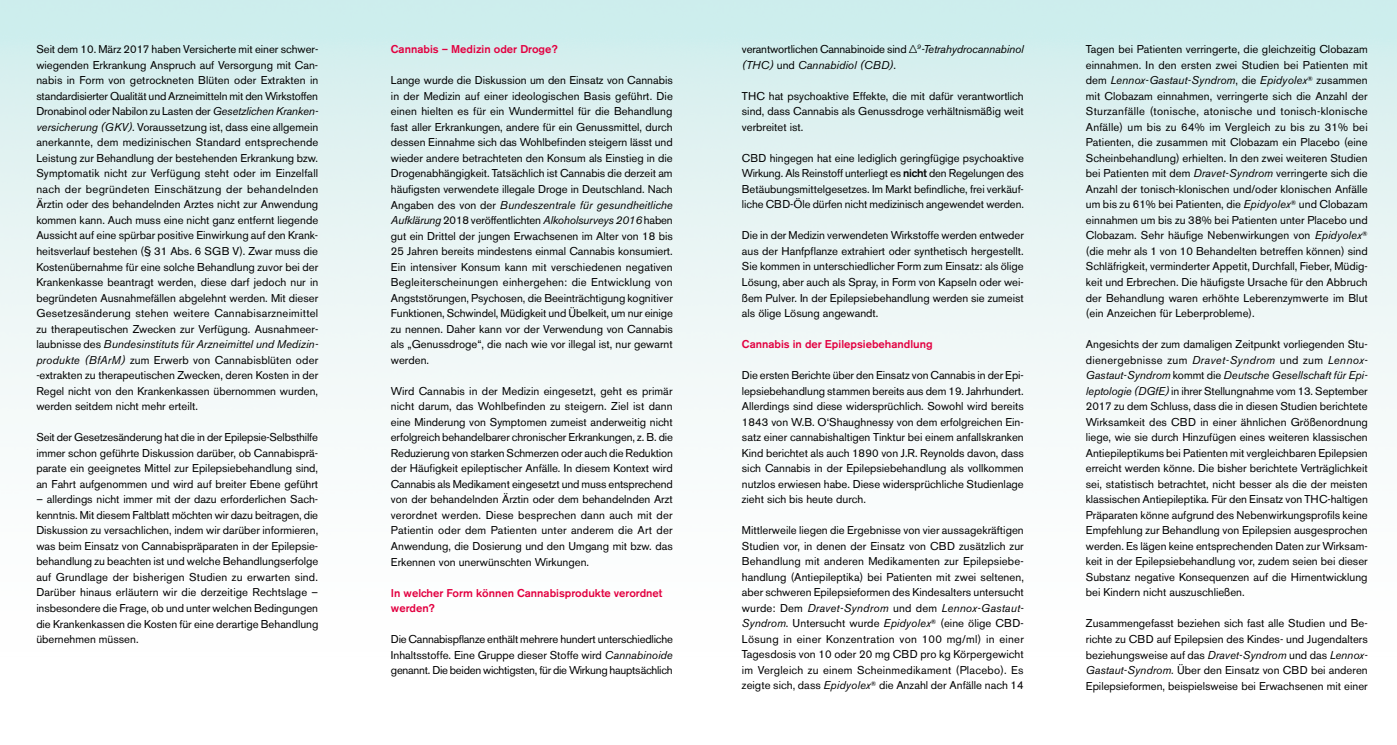
<style>
.page{position:relative;width:1397px;height:745px;background:#fff}
.page>*{position:absolute;margin:0;border:0;box-sizing:border-box;transform-origin:0 0}
.t1{font:11.25px/15.5px "Akzidenz Grotesk BE";color:#000;text-align:justify}
.t2{font:500 11.25px/15.5px "Akzidenz Grotesk BE";color:#e20040}
.t3{font:italic 11.25px/15.2px "Akzidenz Grotesk BE";color:#000}
.s1{font-style:italic}
.s2{font-style:normal}
.s3{font-family:"Grot 12";font-weight:300;font-style:normal}
.s4{font-weight:500}
</style>
<div class="page">
<p class="t1" style="left:36px;top:41px;width:283px">Seit dem 10. März 2017 haben Versicherte mit einer schwer&shy;wiegenden Erkrankung Anspruch auf Versorgung mit Can&shy;nabis in Form von getrockneten Blüten oder Extrakten in standardisierter Qualität und Arzneimitteln mit den Wirkstoffen Dronabinol oder Nabilon zu Lasten der <span class="s1">Gesetzlichen Kranken&shy;versicherung (GKV)</span>. Voraussetzung ist, dass eine allgemein anerkannte, dem medizinischen Standard entsprechende Leistung zur Behandlung der bestehenden Erkrankung bzw.<br>Symptomatik nicht zur Verfügung steht oder im Einzelfall nach der begründeten Einschätzung der behandelnden Ärztin oder des behandelnden Arztes nicht zur Anwendung kommen kann. Auch muss eine nicht ganz entfernt liegende Aussicht auf eine spürbar positive Einwirkung auf den Krank&shy;heitsverlauf bestehen (§ 31 Abs. 6 SGB V). Zwar muss die Kostenübernahme für eine solche Behandlung zuvor bei der Krankenkasse beantragt werden, diese darf jedoch nur in begründeten Ausnahmefällen abgelehnt werden. Mit dieser Gesetzesänderung stehen weitere Cannabisarzneimittel zu therapeutischen Zwecken zur Verfügung. Ausnahmeer&shy;laubnisse des <span class="s1">Bundesinstituts für Arzneimittel und Medizin&shy;produkte (BfArM)</span> zum Erwerb von Cannabisblüten oder -extrakten zu therapeutischen Zwecken, deren Kosten in der Regel nicht von den Krankenkassen übernommen wurden, werden seitdem nicht mehr erteilt.</p>
<p class="t1" style="left:36px;top:429px;width:283px">Seit der Gesetzesänderung hat die in der Epilepsie-Selbsthilfe immer schon geführte Diskussion darüber, ob Cannabisprä&shy;parate ein geeignetes Mittel zur Epilepsiebehandlung sind, an Fahrt aufgenommen und wird auf breiter Ebene geführt</p>
<p class="t1" style="left:36px;top:491px;width:283px">– allerdings nicht immer mit der dazu erforderlichen Sach&shy;kenntnis. Mit diesem Faltblatt möchten wir dazu beitragen, die Diskussion zu versachlichen, indem wir darüber informieren, was beim Einsatz von Cannabispräparaten in der Epilepsie&shy;behandlung zu beachten ist und welche Behandlungserfolge auf Grundlage der bisherigen Studien zu erwarten sind.<br>Darüber hinaus erläutern wir die derzeitige Rechtslage – insbesondere die Frage, ob und unter welchen Bedingungen die Krankenkassen die Kosten für eine derartige Behandlung übernehmen müssen.</p>
<p class="t2" style="left:391px;top:41px;width:168px">Cannabis – Medizin oder Droge?</p>
<p class="t1" style="left:391px;top:73px;width:283px">Lange wurde die Diskussion um den Einsatz von Cannabis in der Medizin auf einer ideologischen Basis geführt. Die einen hielten es für ein Wundermittel für die Behandlung fast aller Erkrankungen, andere für ein Genussmittel, durch dessen Einnahme sich das Wohlbefinden steigern lässt und wieder andere betrachteten den Konsum als Einstieg in die Drogenabhängigkeit. Tatsächlich ist Cannabis die derzeit am häufigsten verwendete illegale Droge in Deutschland. Nach Angaben des von der <span class="s1">Bundeszentrale für gesundheitliche Aufklärung</span> 2018 veröffentlichten <span class="s1">Alkoholsurveys 2016</span> haben gut ein Drittel der jungen Erwachsenen im Alter von 18 bis 25 Jahren bereits mindestens einmal Cannabis konsumiert.<br>Ein intensiver Konsum kann mit verschiedenen negativen Begleiterscheinungen einhergehen: die Entwicklung von Angststörungen, Psychosen, die Beeinträchtigung kognitiver Funktionen, Schwindel, Müdigkeit und Übelkeit, um nur einige zu nennen. Daher kann vor der Verwendung von Cannabis als „Genussdroge“, die nach wie vor illegal ist, nur gewarnt werden.</p>
<p class="t1" style="left:391px;top:383px;width:283px">Wird Cannabis in der Medizin eingesetzt, geht es primär nicht darum, das Wohlbefinden zu steigern. Ziel ist dann eine Minderung von Symptomen zumeist anderweitig nicht erfolgreich behandelbarer chronischer Erkrankungen, z. B. die Reduzierung von starken Schmerzen oder auch die Reduktion der Häufigkeit epileptischer Anfälle. In diesem Kontext wird Cannabis als Medikament eingesetzt und muss entsprechend von der behandelnden Ärztin oder dem behandelnden Arzt verordnet werden. Diese besprechen dann auch mit der Patientin oder dem Patienten unter anderem die Art der Anwendung, die Dosierung und den Umgang mit bzw. das Erkennen von unerwünschten Wirkungen.</p>
<p class="t2" style="left:391px;top:584px;width:273px">In welcher Form können Cannabisprodukte verordnet werden?</p>
<p class="t1" style="left:391px;top:631px;width:283px">Die Cannabispflanze enthält mehrere hundert unterschiedliche Inhaltsstoffe. Eine Gruppe dieser Stoffe wird <span class="s1">Cannabinoide </span>genannt. Die beiden wichtigsten, für die Wirkung hauptsächlich</p>
<p class="t3" style="left:741px;top:42px;width:283px"><span class="s2">verantwortlichen Cannabinoide sind</span> <span class="s3">Δ</span><sup>9</sup>-Tetrahydrocannabinol (THC) <span class="s2">und</span> Cannabidiol (CBD)<span class="s2">.</span></p>
<p class="t1" style="left:741px;top:88px;width:283px">THC hat psychoaktive Effekte, die mit dafür verantwortlich sind, dass Cannabis als Genussdroge verhältnismäßig weit verbreitet ist.</p>
<p class="t1" style="left:741px;top:150px;width:283px">CBD hingegen hat eine lediglich geringfügige psychoaktive Wirkung. Als Reinstoff unterliegt es <span class="s4">nicht</span> den Regelungen des Betäubungsmittelgesetzes. Im Markt befindliche, frei verkäuf&shy;liche CBD-Öle dürfen nicht medizinisch angewendet werden.</p>
<p class="t1" style="left:741px;top:227px;width:283px">Die in der Medizin verwendeten Wirkstoffe werden entweder aus der Hanfpflanze extrahiert oder synthetisch hergestellt.<br>Sie kommen in unterschiedlicher Form zum Einsatz: als ölige Lösung, aber auch als Spray, in Form von Kapseln oder wei&shy;ßem Pulver. In der Epilepsiebehandlung werden sie zumeist als ölige Lösung angewandt.</p>
<p class="t2" style="left:741px;top:336px;width:192px">Cannabis in der Epilepsiebehandlung</p>
<p class="t1" style="left:741px;top:367px;width:283px">Die ersten Berichte über den Einsatz von Cannabis in der Epi&shy;lepsiebehandlung stammen bereits aus dem 19. Jahrhundert.<br>Allerdings sind diese widersprüchlich. Sowohl wird bereits 1843 von W.B. O‘Shaughnessy von dem erfolgreichen Ein&shy;satz einer cannabishaltigen Tinktur bei einem anfallskranken Kind berichtet als auch 1890 von J.R. Reynolds davon, dass sich Cannabis in der Epilepsiebehandlung als vollkommen nutzlos erwiesen habe. Diese widersprüchliche Studienlage zieht sich bis heute durch.</p>
<p class="t1" style="left:741px;top:522px;width:283px">Mittlerweile liegen die Ergebnisse von vier aussagekräftigen Studien vor, in denen der Einsatz von CBD zusätzlich zur Behandlung mit anderen Medikamenten zur Epilepsiebe&shy;handlung (Antiepileptika) bei Patienten mit zwei seltenen, aber schweren Epilepsieformen des Kindesalters untersucht wurde: Dem <span class="s1">Dravet-Syndrom</span> und dem <span class="s1">Lennox-Gastaut-Syndrom</span>. Untersucht wurde <span class="s1">Epidyolex</span><sup>®</sup> (eine ölige CBD-Lösung in einer Konzentration von 100 mg/ml) in einer Tagesdosis von 10 oder 20 mg CBD pro kg Körpergewicht im Vergleich zu einem Scheinmedikament (Placebo). Es zeigte sich, dass <span class="s1">Epidyolex</span><sup>®</sup> die Anzahl der Anfälle nach 14</p>
<p class="t1" style="left:1085px;top:41px;width:283px">Tagen bei Patienten verringerte, die gleichzeitig Clobazam einnahmen. In den ersten zwei Studien bei Patienten mit dem <span class="s1">Lennox-Gastaut-Syndrom</span>, die <span class="s1">Epidyolex</span><sup>®</sup> zusammen mit Clobazam einnahmen, verringerte sich die Anzahl der Sturzanfälle (tonische, atonische und tonisch-klonische Anfälle) um bis zu 64% im Vergleich zu bis zu 31% bei Patienten, die zusammen mit Clobazam ein Placebo (eine Scheinbehandlung) erhielten. In den zwei weiteren Studien bei Patienten mit dem <span class="s1">Dravet-Syndrom</span> verringerte sich die Anzahl der tonisch-klonischen und/oder klonischen Anfälle um bis zu 61% bei Patienten, die <span class="s1">Epidyolex</span><sup>®</sup> und Clobazam einnahmen um bis zu 38% bei Patienten unter Placebo und Clobazam. Sehr häufige Nebenwirkungen von <span class="s1">Epidyolex</span><sup>® </sup>(die mehr als 1 von 10 Behandelten betreffen können) sind Schläfrigkeit, verminderter Appetit, Durchfall, Fieber, Müdig&shy;keit und Erbrechen. Die häufigste Ursache für den Abbruch der Behandlung waren erhöhte Leberenzymwerte im Blut (ein Anzeichen für Leberprobleme).</p>
<p class="t1" style="left:1085px;top:336px;width:283px">Angesichts der zum damaligen Zeitpunkt vorliegenden Stu&shy;dienergebnisse zum <span class="s1">Dravet-Syndrom</span> und zum <span class="s1">Lennox-Gastaut-Syndrom</span> kommt die <span class="s1">Deutsche Gesellschaft für Epi&shy;leptologie (DGfE)</span> in ihrer Stellungnahme vom 13. September 2017 zu dem Schluss, dass die in diesen Studien berichtete Wirksamkeit des CBD in einer ähnlichen Größenordnung liege, wie sie durch Hinzufügen eines weiteren klassischen Antiepileptikums bei Patienten mit vergleichbaren Epilepsien erreicht werden könne. Die bisher berichtete Verträglichkeit sei, statistisch betrachtet, nicht besser als die der meisten klassischen Antiepileptika. Für den Einsatz von THC-haltigen Präparaten könne aufgrund des Nebenwirkungsprofils keine Empfehlung zur Behandlung von Epilepsien ausgesprochen werden. Es lägen keine entsprechenden Daten zur Wirksam&shy;keit in der Epilepsiebehandlung vor, zudem seien bei dieser Substanz negative Konsequenzen auf die Hirnentwicklung bei Kindern nicht auszuschließen.</p>
<p class="t1" style="left:1085px;top:615px;width:283px">Zusammengefasst beziehen sich fast alle Studien und Be&shy;richte zu CBD auf Epilepsien des Kindes- und Jugendalters beziehungsweise auf das <span class="s1">Dravet-Syndrom</span> und das <span class="s1">Lennox-Gastaut-Syndrom</span>. Über den Einsatz von CBD bei anderen Epilepsieformen, beispielsweise bei Erwachsenen mit einer</p>
</div>
